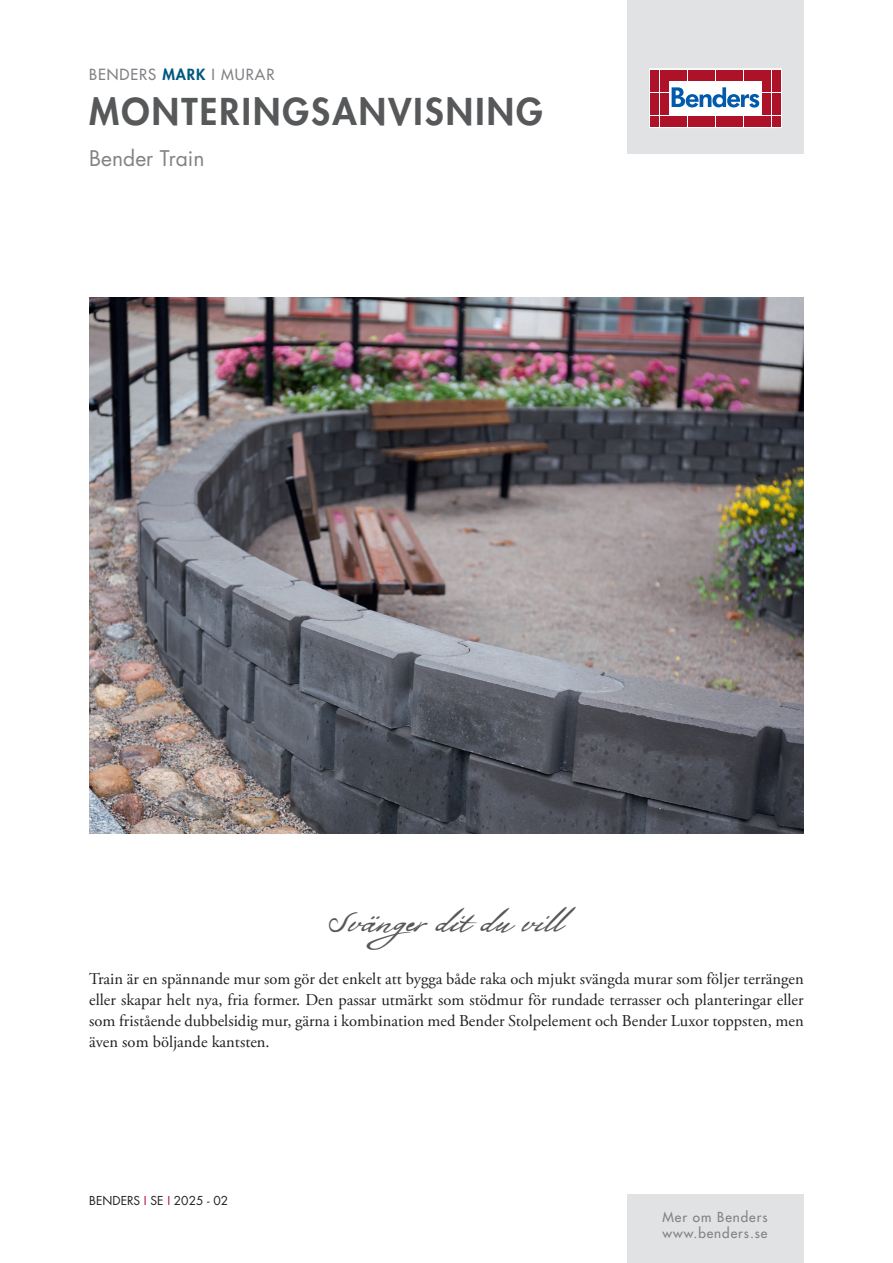
<style>
.page{position:relative;width:893px;height:1263px;background:#fff}
.page>*{position:absolute;margin:0;border:0;box-sizing:border-box;transform-origin:0 0}
.t1{font:800 36px "Futura Std";letter-spacing:.06em;color:#57585a}
.t2{font:33px "Bolivar";letter-spacing:.005em;color:#57585a}
.t3{font:21px "Futura Std";color:#808285}
.t4{font:16.5px/21px "Adobe Garamond Pro";color:#231f20;text-align:justify}
.t5{font:500 15px "Futura Std";letter-spacing:.06em;color:#808285}
.t6{font:500 13.5px/16.2px "Futura Std";letter-spacing:.07em;color:#808285}
.t7{font:12px "Futura Std";color:#231f20}
.s1{font-weight:800;color:#00597d}
.s2{color:#ae1229}
</style>
<div class="page">
<div style="left:627px;top:0;width:177px;height:153px;background:#e1e2e4"></div>
<svg style="left:649px;top:69px;width:132px;height:59px;background:#eac5cb"></svg>
<div style="left:651px;top:70px;width:8px;height:10px;background:#ae1229"></div>
<div style="left:660px;top:70px;width:8px;height:10px;background:#ae1229"></div>
<div style="left:651px;top:81px;width:8px;height:11px;background:#ae1229"></div>
<div style="left:660px;top:81px;width:8px;height:11px;background:#ae1229"></div>
<div style="left:651px;top:93px;width:8px;height:10px;background:#ae1229"></div>
<div style="left:660px;top:93px;width:8px;height:10px;background:#ae1229"></div>
<div style="left:651px;top:104px;width:8px;height:11px;background:#ae1229"></div>
<div style="left:660px;top:104px;width:8px;height:11px;background:#ae1229"></div>
<div style="left:651px;top:116px;width:8px;height:10px;background:#ae1229"></div>
<div style="left:660px;top:116px;width:8px;height:10px;background:#ae1229"></div>
<div style="left:669px;top:70px;width:8px;height:10px;background:#ae1229"></div>
<div style="left:679px;top:70px;width:8px;height:10px;background:#ae1229"></div>
<div style="left:688px;top:70px;width:8px;height:10px;background:#ae1229"></div>
<div style="left:697px;top:70px;width:9px;height:10px;background:#ae1229"></div>
<div style="left:707px;top:70px;width:8px;height:10px;background:#ae1229"></div>
<div style="left:716px;top:70px;width:8px;height:10px;background:#ae1229"></div>
<div style="left:725px;top:70px;width:9px;height:10px;background:#ae1229"></div>
<div style="left:735px;top:70px;width:8px;height:10px;background:#ae1229"></div>
<div style="left:744px;top:70px;width:8px;height:10px;background:#ae1229"></div>
<div style="left:753px;top:70px;width:9px;height:10px;background:#ae1229"></div>
<div style="left:669px;top:116px;width:8px;height:10px;background:#ae1229"></div>
<div style="left:679px;top:116px;width:8px;height:10px;background:#ae1229"></div>
<div style="left:688px;top:116px;width:8px;height:10px;background:#ae1229"></div>
<div style="left:697px;top:116px;width:9px;height:10px;background:#ae1229"></div>
<div style="left:707px;top:116px;width:8px;height:10px;background:#ae1229"></div>
<div style="left:716px;top:116px;width:8px;height:10px;background:#ae1229"></div>
<div style="left:725px;top:116px;width:9px;height:10px;background:#ae1229"></div>
<div style="left:735px;top:116px;width:8px;height:10px;background:#ae1229"></div>
<div style="left:744px;top:116px;width:8px;height:10px;background:#ae1229"></div>
<div style="left:753px;top:116px;width:9px;height:10px;background:#ae1229"></div>
<div style="left:763px;top:70px;width:8px;height:10px;background:#ae1229"></div>
<div style="left:772px;top:70px;width:8px;height:10px;background:#ae1229"></div>
<div style="left:763px;top:81px;width:8px;height:11px;background:#ae1229"></div>
<div style="left:772px;top:81px;width:8px;height:11px;background:#ae1229"></div>
<div style="left:763px;top:93px;width:8px;height:10px;background:#ae1229"></div>
<div style="left:772px;top:93px;width:8px;height:10px;background:#ae1229"></div>
<div style="left:763px;top:104px;width:8px;height:11px;background:#ae1229"></div>
<div style="left:772px;top:104px;width:8px;height:11px;background:#ae1229"></div>
<div style="left:763px;top:116px;width:8px;height:10px;background:#ae1229"></div>
<div style="left:772px;top:116px;width:8px;height:10px;background:#ae1229"></div>
<svg style="left:672px;top:87px;width:87px;height:21px;background:#90b6d9"></svg>
<div style="left:627px;top:1195px;width:177px;height:68px;background:#e1e2e4"></div>
<img style="left:89px;top:298px;width:715px;height:535px">
<p class="t5" style="left:89px;top:65px;width:187px">BENDERS <span class="s1">MARK</span> I MURAR</p>
<h1 class="t1" style="left:89px;top:89px;width:455px">MONTERINGSANVISNING</h1>
<p class="t3" style="left:89px;top:145px;width:117px">Bender Train</p>
<h2 class="t2" style="left:330px;top:901px;width:253px">Svänger dit du vill</h2>
<p class="t4" style="left:89px;top:968px;width:716px">Train är en spännande mur som gör det enkelt att bygga både raka och mjukt svängda murar som följer terrängen eller skapar helt nya, fria former. Den passar utmärkt som stödmur för rundade terrasser och planteringar eller som fristående dubbelsidig mur, gärna i kombination med Bender Stolpelement och Bender Luxor toppsten, men även som böljande kantsten.</p>
<p class="t7" style="left:89px;top:1193px;width:140px">BENDERS <span class="s2">I</span> SE <span class="s2">I</span> 2025 - 02</p>
<p class="t6" style="left:662px;top:1209px;width:107px">Mer om Benders www.benders.se</p>
</div>
